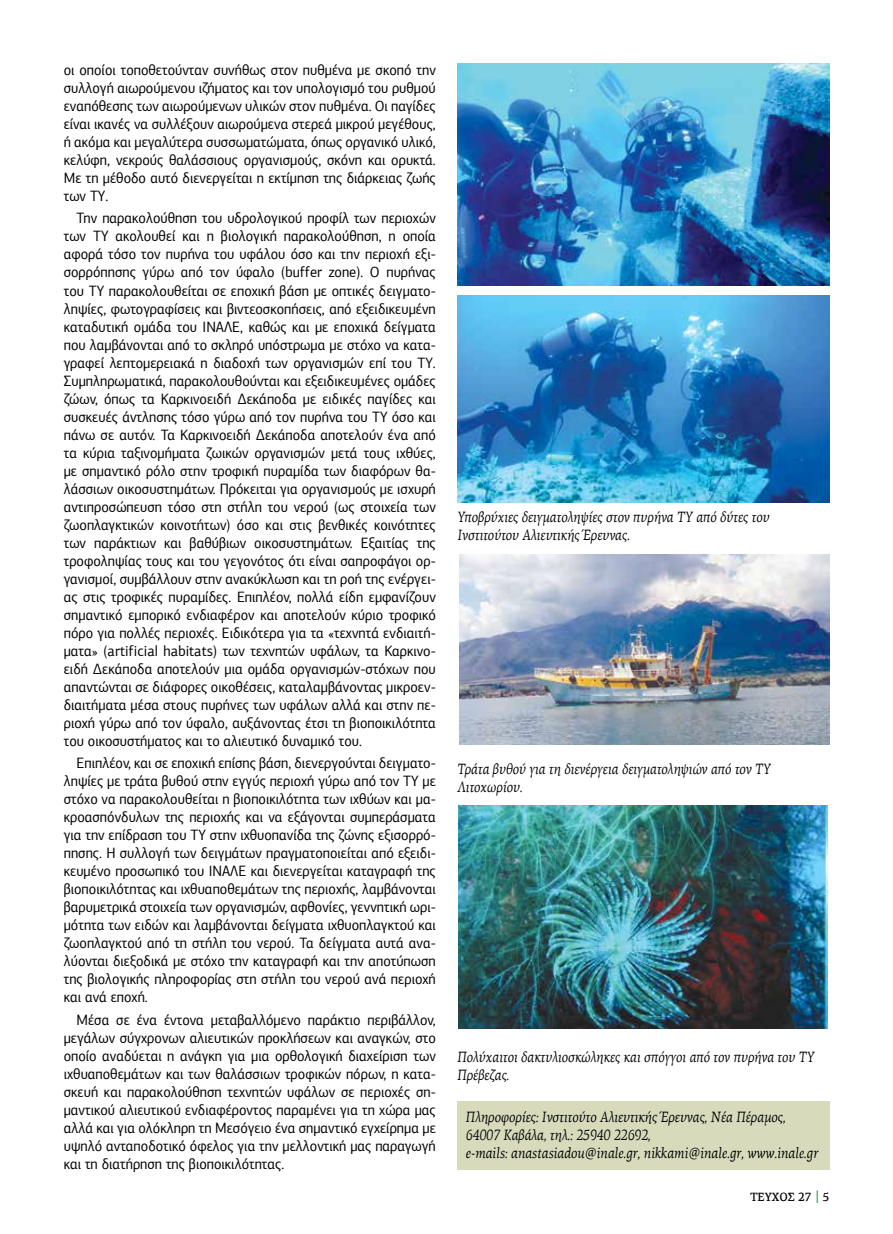
<style>
.page{position:relative;width:893px;height:1234px;background:#fff}
.page>*{position:absolute;margin:0;border:0;box-sizing:border-box;transform-origin:0 0}
.t1{font:15px/18px "PF Agora Sans Pro";color:#000;text-align:justify;scale:.94 1}
.t2{font:italic 15px/18px "PF Agora Serif Pro";color:#000;scale:.86 1}
.t3{font:500 12px "PF Agora Serif Pro";color:#000;scale:.94 1}
.s1{font-family:"PF Agora Sans Pro";font-size:15px;color:#369845}
</style>
<div class="page">
<div style="left:457px;top:1101px;width:372px;height:68px;background:#d7dbbc"></div>
<img style="left:457px;top:64px;width:372px;height:221px">
<img style="left:457px;top:295px;width:372px;height:207px">
<img style="left:459px;top:554px;width:370px;height:190px">
<img style="left:458px;top:805px;width:370px;height:223px">
<p class="t1" style="left:64px;top:61px;width:397px">οι οποίοι τοποθετούνταν συνήθως στον πυθμένα με σκοπό την συλλογή αιωρούμενου ιζήματος και τον υπολογισμό του ρυθμού εναπόθεσης των αιωρούμενων υλικών στον πυθμένα. Οι παγίδες είναι ικανές να συλλέξουν αιωρούμενα στερεά μικρού μεγέθους, ή ακόμα και μεγαλύτερα συσσωματώματα, όπως οργανικό υλικό, κελύφη, νεκρούς θαλάσσιους οργανισμούς, σκόνη και ορυκτά.<br>Με τη μέθοδο αυτό διενεργείται η εκτίμηση της διάρκειας ζωής των ΤΥ.</p>
<p class="t1" style="left:64px;top:209px;width:397px;text-indent:13px">Την παρακολούθηση του υδρολογικού προφίλ των περιοχών των ΤΥ ακολουθεί και η βιολογική παρακολούθηση, η οποία αφορά τόσο τον πυρήνα του υφάλου όσο και την περιοχή εξι&shy;σορρόπησης γύρω από τον ύφαλο (buffer zone). Ο πυρήνας του ΤΥ παρακολουθείται σε εποχική βάση με οπτικές δειγματο&shy;ληψίες, φωτογραφίσεις και βιντεοσκοπήσεις, από εξειδικευμένη καταδυτική ομάδα του ΙΝΑΛΕ, καθώς και με εποχικά δείγματα που λαμβάνονται από το σκληρό υπόστρωμα με στόχο να κατα&shy;γραφεί λεπτομερειακά η διαδοχή των οργανισμών επί του ΤΥ.<br>Συμπληρωματικά, παρακολουθούνται και εξειδικευμένες ομάδες ζώων, όπως τα Καρκινοειδή Δεκάποδα με ειδικές παγίδες και συσκευές άντλησης τόσο γύρω από τον πυρήνα του ΤΥ όσο και πάνω σε αυτόν. Τα Καρκινοειδή Δεκάποδα αποτελούν ένα από τα κύρια ταξινομήματα ζωικών οργανισμών μετά τους ιχθύες, με σημαντικό ρόλο στην τροφική πυραμίδα των διαφόρων θα&shy;λάσσιων οικοσυστημάτων. Πρόκειται για οργανισμούς με ισχυρή αντιπροσώπευση τόσο στη στήλη του νερού (ως στοιχεία των ζωοπλαγκτικών κοινοτήτων) όσο και στις βενθικές κοινότητες των παράκτιων και βαθύβιων οικοσυστημάτων. Εξαιτίας της τροφοληψίας τους και του γεγονότος ότι είναι σαπροφάγοι ορ&shy;γανισμοί, συμβάλλουν στην ανακύκλωση και τη ροή της ενέργει&shy;ας στις τροφικές πυραμίδες. Επιπλέον, πολλά είδη εμφανίζουν σημαντικό εμπορικό ενδιαφέρον και αποτελούν κύριο τροφικό πόρο για πολλές περιοχές. Ειδικότερα για τα «τεχνητά ενδιαιτή&shy;ματα» (artificial habitats) των τεχνητών υφάλων, τα Καρκινο&shy;ειδή Δεκάποδα αποτελούν μια ομάδα οργανισμών-στόχων που απαντώνται σε διάφορες οικοθέσεις, καταλαμβάνοντας μικροεν&shy;διαιτήματα μέσα στους πυρήνες των υφάλων αλλά και στην πε&shy;ριοχή γύρω από τον ύφαλο, αυξάνοντας έτσι τη βιοποικιλότητα του οικοσυστήματος και το αλιευτικό δυναμικό του.</p>
<p class="t1" style="left:64px;top:753px;width:397px;text-indent:13px">Επιπλέον, και σε εποχική επίσης βάση, διενεργούνται δειγματο&shy;ληψίες με τράτα βυθού στην εγγύς περιοχή γύρω από τον ΤΥ με στόχο να παρακολουθείται η βιοποικιλότητα των ιχθύων και μα&shy;κροασπόνδυλων της περιοχής και να εξάγονται συμπεράσματα για την επίδραση του ΤΥ στην ιχθυοπανίδα της ζώνης εξισορρό&shy;πησης. Η συλλογή των δειγμάτων πραγματοποιείται από εξειδι&shy;κευμένο προσωπικό του ΙΝΑΛΕ και διενεργείται καταγραφή της βιοποικιλότητας και ιχθυαποθεμάτων της περιοχής, λαμβάνονται βαρυμετρικά στοιχεία των οργανισμών, αφθονίες, γεννητική ωρι&shy;μότητα των ειδών και λαμβάνονται δείγματα ιχθυοπλαγκτού και ζωοπλαγκτού από τη στήλη του νερού. Τα δείγματα αυτά ανα&shy;λύονται διεξοδικά με στόχο την καταγραφή και την αποτύπωση της βιολογικής πληροφορίας στη στήλη του νερού ανά περιοχή και ανά εποχή.</p>
<p class="t1" style="left:64px;top:1010px;width:397px;text-indent:13px">Μέσα σε ένα έντονα μεταβαλλόμενο παράκτιο περιβάλλον, μεγάλων σύγχρονων αλιευτικών προκλήσεων και αναγκών, στο οποίο αναδύεται η ανάγκη για μια ορθολογική διαχείριση των ιχθυαποθεμάτων και των θαλάσσιων τροφικών πόρων, η κατα&shy;σκευή και παρακολούθηση τεχνητών υφάλων σε περιοχές ση&shy;μαντικού αλιευτικού ενδιαφέροντος παραμένει για τη χώρα μας αλλά και για ολόκληρη τη Μεσόγειο ένα σημαντικό εγχείρημα με υψηλό ανταποδοτικό όφελος για την μελλοντική μας παραγωγή και τη διατήρηση της βιοποικιλότητας.</p>
<p class="t2" style="left:457px;top:507px;width:365px">Υποβρύχιες δειγματοληψίες στον πυρήνα ΤΥ από δύτες του<br>Ινστιτούτου Αλιευτικής Έρευνας.</p>
<p class="t2" style="left:457px;top:759px;width:366px">Τράτα βυθού για τη διενέργεια δειγματοληψιών από τον ΤΥ<br>Λιτοχωρίου.</p>
<p class="t2" style="left:457px;top:1047px;width:417px">Πολύχαιτοι δακτυλιοσκώληκες και σπόγγοι από τον πυρήνα του ΤΥ<br>Πρέβεζας.</p>
<p class="t2" style="left:466px;top:1107px;width:411px">Πληροφορίες: Ινστιτούτο Αλιευτικής Έρευνας, Νέα Πέραμος,<br>64007 Καβάλα, τηλ.: 25940 22692,<br>e-mails: anastasiadou@inale.gr, nikkami@inale.gr, www.inale.gr</p>
<p class="t3" style="left:750px;top:1189px;width:85px">ΤΕΥΧΟΣ 27 <span class="s1">|</span> 5</p>
</div>
